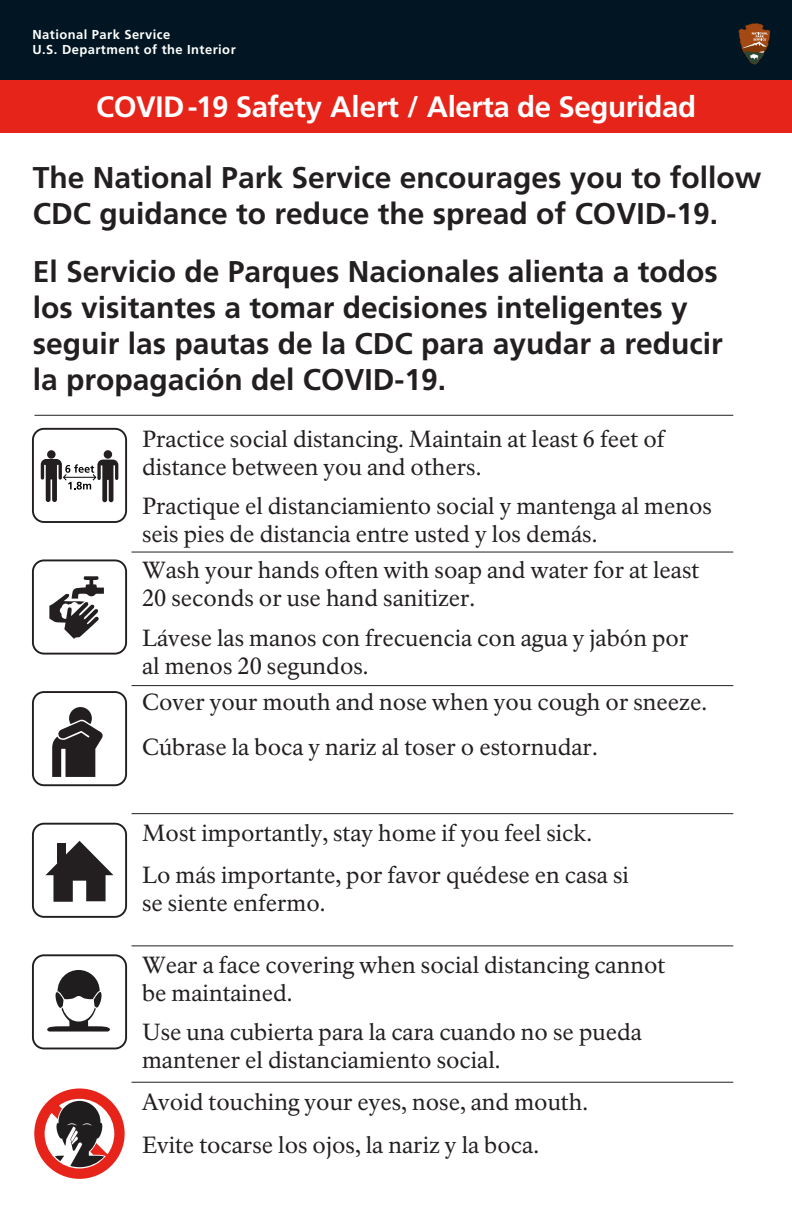
<style>
.page{position:relative;width:792px;height:1224px;background:#fff}
.page>*{position:absolute;margin:0;border:0;box-sizing:border-box;transform-origin:0 0}
.t1{font:700 30px/36px "Frutiger LT Std";color:#231f20}
.t2{font:700 29.5px "Frutiger LT Std";letter-spacing:-.015em;color:#fff}
.t3{font:23px/28px "NPS Rawlinson OT";color:#231f20}
.t4{font:700 12.9px/15.6px "Frutiger LT Std";letter-spacing:.035em;color:#fff}
</style>
<div class="page">
<div style="left:0;top:78px;width:792px;height:55px;background:#e72419"></div>
<div style="left:0;top:0;width:792px;height:80px;background:#011622"></div>
<svg style="left:739px;top:23px;width:31px;height:41px"></svg>
<hr style="left:132px;top:945px;width:601px;height:1px;background:#231f20">
<hr style="left:132px;top:1082px;width:601px;height:1px;background:#231f20">
<hr style="left:132px;top:813px;width:601px;height:1px;background:#231f20">
<hr style="left:132px;top:685px;width:601px;height:1px;background:#231f20">
<hr style="left:132px;top:552px;width:601px;height:1px;background:#231f20">
<hr style="left:34px;top:415px;width:699px;height:1px;background:#231f20">
<div style="left:104px;top:450px;width:8px;height:9px;background:#231f20;border-radius:50%"></div>
<div style="left:47px;top:450px;width:9px;height:9px;background:#231f20;border-radius:50%"></div>
<div style="left:32px;top:428px;width:95px;height:95px;border:2px solid #231f20;border-radius:11px"></div>
<svg style="left:41px;top:459px;width:77px;height:43px"></svg>
<svg style="left:49px;top:576px;width:55px;height:63px"></svg>
<div style="left:32px;top:559px;width:95px;height:96px;border:2px solid #231f20;border-radius:11px"></div>
<svg style="left:52px;top:707px;width:51px;height:70px"></svg>
<div style="left:32px;top:691px;width:95px;height:95px;border:2px solid #231f20;border-radius:11px"></div>
<div style="left:32px;top:823px;width:95px;height:95px;border:2px solid #231f20;border-radius:11px"></div>
<svg style="left:46px;top:841px;width:68px;height:61px"></svg>
<div style="left:58px;top:843px;width:8px;height:20px;background:#231f20"></div>
<div style="left:32px;top:954px;width:95px;height:95px;border:2px solid #231f20;border-radius:11px"></div>
<svg style="left:47px;top:970px;width:63px;height:62px"></svg>
<svg style="left:34px;top:1088px;width:91px;height:91px"></svg>
<p class="t4" style="left:32px;top:26px;width:205px">National Park Service<br>U.S. Department of the Interior</p>
<p class="t2" style="left:96px;top:90px;width:601px">COVID-19 Safety Alert / Alerta de Seguridad</p>
<p class="t1" style="left:33px;top:160px;width:730px">The National Park Service encourages you to follow<br>CDC guidance to reduce the spread of COVID-19.</p>
<h1 class="t1" style="left:33px;top:254px;width:692px">El Servicio de Parques Nacionales alienta a todos los visitantes a tomar decisiones inteligentes y seguir las pautas de la CDC para ayudar a reducir la propagación del COVID-19.</h1>
<p class="t3" style="left:142px;top:426px;width:524px">Practice social distancing. Maintain at least 6 feet of distance between you and others.</p>
<p class="t3" style="left:142px;top:493px;width:571px">Practique el distanciamiento social y mantenga al menos seis pies de distancia entre usted y los demás.</p>
<p class="t3" style="left:142px;top:557px;width:559px">Wash your hands often with soap and water for at least<br>20 seconds or use hand sanitizer.</p>
<p class="t3" style="left:142px;top:624px;width:548px">Lávese las manos con frecuencia con agua y jabón por al menos 20 segundos.</p>
<p class="t3" style="left:142px;top:689px;width:567px">Cover your mouth and nose when you cough or sneeze.</p>
<p class="t3" style="left:142px;top:733px;width:457px">Cúbrase la boca y nariz al toser o estornudar.</p>
<p class="t3" style="left:142px;top:819px;width:452px">Most importantly, stay home if you feel sick.</p>
<p class="t3" style="left:142px;top:862px;width:488px">Lo más importante, por favor quédese en casa si se siente enfermo.</p>
<p class="t3" style="left:142px;top:951px;width:525px">Wear a face covering when social distancing cannot be maintained.</p>
<p class="t3" style="left:142px;top:1018px;width:501px">Use una cubierta para la cara cuando no se pueda mantener el distanciamiento social.</p>
<p class="t3" style="left:142px;top:1088px;width:448px">Avoid touching your eyes, nose, and mouth.</p>
<p class="t3" style="left:142px;top:1132px;width:399px">Evite tocarse los ojos, la nariz y la boca.</p>
</div>
